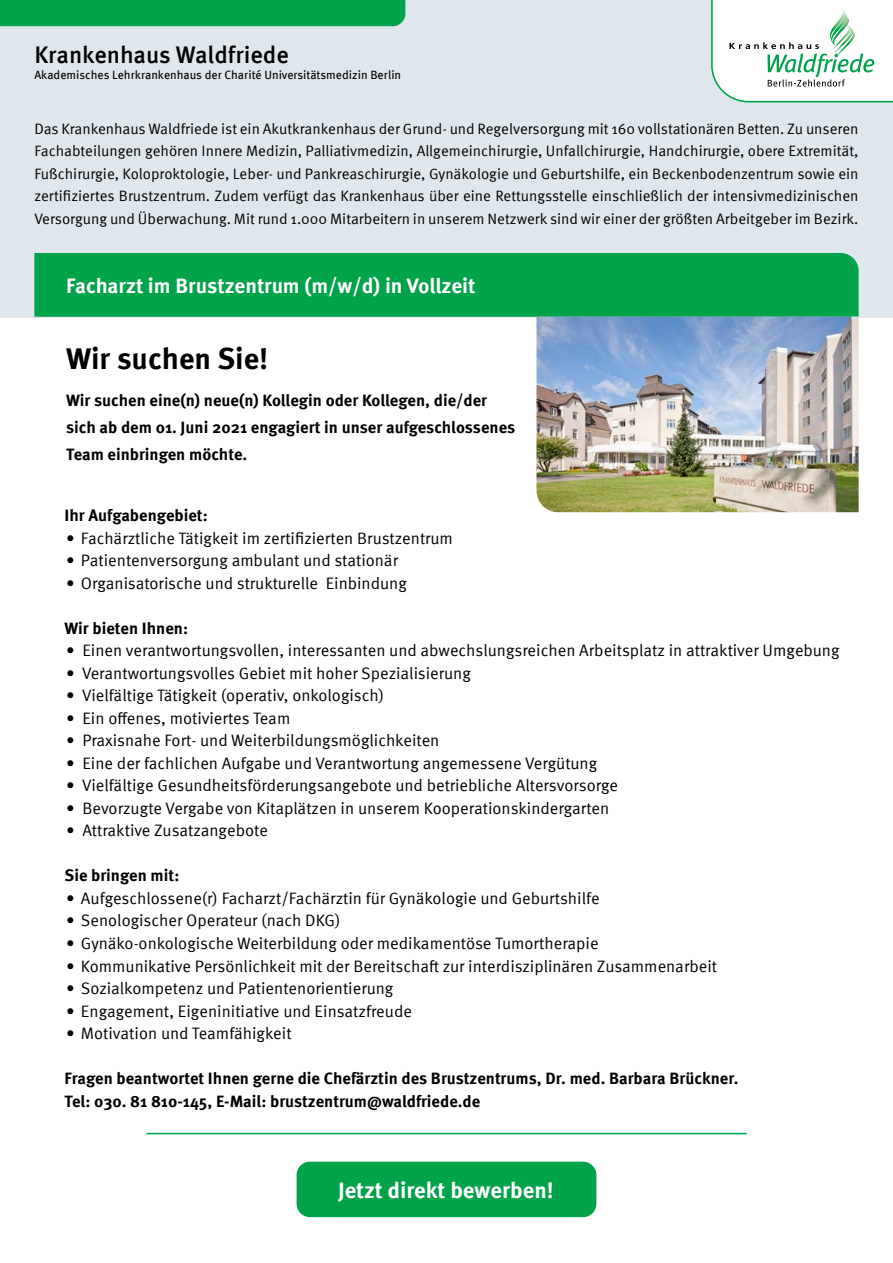
<style>
.page{position:relative;width:893px;height:1263px;background:#fff}
.page>*{position:absolute;margin:0;border:0;box-sizing:border-box;transform-origin:0 0}
.t1{font:700 30px "Meta Pro";color:#000}
.t2{font:500 24px "Meta Offc Pro";letter-spacing:-.005em;color:#000}
.t3{font:700 22.5px "Meta Pro";color:#fff}
.t4{font:700 21px "Meta Offc Pro";color:#fff}
.t5{font:16.5px "Meta Pro";color:#000}
.t6{font:700 16.5px/27px "Meta Pro";color:#000}
.t7{font:15px/22.5px "Meta Pro";color:#000;text-align:justify}
.t8{font:12px "Meta Offc Pro";color:#000}
</style>
<div class="page">
<div style="left:0;top:0;width:893px;height:317px;background:#dfe7ec"></div>
<div style="left:0;top:0;width:405px;height:26px;background:#00a24a"></div>
<div style="left:34px;top:253px;width:825px;height:64px;background:#00a24a"></div>
<svg style="left:711px;top:0;width:182px;height:103px;background:#e6f2ec"></svg>
<img style="left:536px;top:317px;width:323px;height:195px">
<hr style="left:146px;top:1133px;width:601px;height:1px;background:#00a24a">
<div style="left:297px;top:1161px;width:299px;height:56px;background:#00a24a;border-radius:13px"></div>
<h2 class="t2" style="left:34px;top:36px;width:256px">Krankenhaus Waldfriede</h2>
<p class="t8" style="left:34px;top:66px;width:368px">Akademisches Lehrkrankenhaus der Charité Universitätsmedizin Berlin</p>
<p class="t7" style="left:34px;top:116px;width:826px">Das Krankenhaus Waldfriede ist ein Akutkrankenhaus der Grund- und Regelversorgung mit 160 vollstationären Betten. Zu unseren Fachabteilungen gehören Innere Medizin, Palliativmedizin, Allgemeinchirurgie, Unfallchirurgie, Handchirurgie, obere Extremität, Fußchirurgie, Koloproktologie, Leber- und Pankreaschirurgie, Gynäkologie und Geburtshilfe, ein Beckenbodenzentrum sowie ein zertifiziertes Brustzentrum. Zudem verfügt das Krankenhaus über eine Rettungsstelle einschließlich der intensivmedizinischen Versorgung und Überwachung. Mit rund 1.000 Mitarbeitern in unserem Netzwerk sind wir einer der größten Arbeitgeber im Bezirk.</p>
<p class="t4" style="left:66px;top:269px;width:411px">Facharzt im Brustzentrum (m/w/d) in Vollzeit</p>
<h1 class="t1" style="left:66px;top:335px;width:204px">Wir suchen Sie!</h1>
<p class="t6" style="left:66px;top:386px;width:451px">Wir suchen eine(n) neue(n) Kollegin oder Kollegen, die/der sich ab dem 01. Juni 2021 engagiert in unser aufgeschlossenes<br>Team einbringen möchte.</p>
<p class="t6" style="left:65px;top:501px;width:145px">Ihr Aufgabengebiet:</p>
<p class="t5" style="left:66px;top:526px;width:388px">• Fachärztliche Tätigkeit im zertifizierten Brustzentrum</p>
<p class="t5" style="left:66px;top:548px;width:333px">• Patientenversorgung ambulant und stationär</p>
<p class="t5" style="left:66px;top:571px;width:342px">• Organisatorische und strukturelle Einbindung</p>
<p class="t6" style="left:65px;top:614px;width:125px">Wir bieten Ihnen:</p>
<p class="t5" style="left:66px;top:638px;width:775px">• Einen verantwortungsvollen, interessanten und abwechslungsreichen Arbeitsplatz in attraktiver Umgebung</p>
<p class="t5" style="left:66px;top:661px;width:406px">• Verantwortungsvolles Gebiet mit hoher Spezialisierung</p>
<p class="t5" style="left:66px;top:683px;width:319px">• Vielfältige Tätigkeit (operativ, onkologisch)</p>
<p class="t5" style="left:66px;top:706px;width:226px">• Ein offenes, motiviertes Team</p>
<p class="t5" style="left:66px;top:728px;width:375px">• Praxisnahe Fort- und Weiterbildungsmöglichkeiten</p>
<p class="t5" style="left:66px;top:751px;width:533px">• Eine der fachlichen Aufgabe und Verantwortung angemessene Vergütung</p>
<p class="t5" style="left:66px;top:773px;width:553px">• Vielfältige Gesundheitsförderungsangebote und betriebliche Altersvorsorge</p>
<p class="t5" style="left:66px;top:796px;width:545px">• Bevorzugte Vergabe von Kitaplätzen in unserem Kooperationskindergarten</p>
<p class="t5" style="left:66px;top:818px;width:203px">• Attraktive Zusatzangebote</p>
<p class="t6" style="left:65px;top:861px;width:116px">Sie bringen mit:</p>
<p class="t5" style="left:66px;top:886px;width:535px">• Aufgeschlossene(r) Facharzt/Fachärztin für Gynäkologie und Geburtshilfe</p>
<p class="t5" style="left:66px;top:908px;width:276px">• Senologischer Operateur (nach DKG)</p>
<p class="t5" style="left:66px;top:931px;width:534px">• Gynäko-onkologische Weiterbildung oder medikamentöse Tumortherapie</p>
<p class="t5" style="left:66px;top:953px;width:652px">• Kommunikative Persönlichkeit mit der Bereitschaft zur interdisziplinären Zusammenarbeit</p>
<p class="t5" style="left:66px;top:976px;width:329px">• Sozialkompetenz und Patientenorientierung</p>
<p class="t5" style="left:66px;top:998px;width:347px">• Engagement, Eigeninitiative und Einsatzfreude</p>
<p class="t5" style="left:66px;top:1021px;width:227px">• Motivation und Teamfähigkeit</p>
<p class="t6" style="left:65px;top:1066px;width:676px;line-height:22.5px">Fragen beantwortet Ihnen gerne die Chefärztin des Brustzentrums, Dr. med. Barbara Brückner.<br>Tel: 030. 81 810-145, E-Mail: brustzentrum@waldfriede.de</p>
<h3 class="t3" style="left:338px;top:1172px;width:217px">Jetzt direkt bewerben!</h3>
</div>
